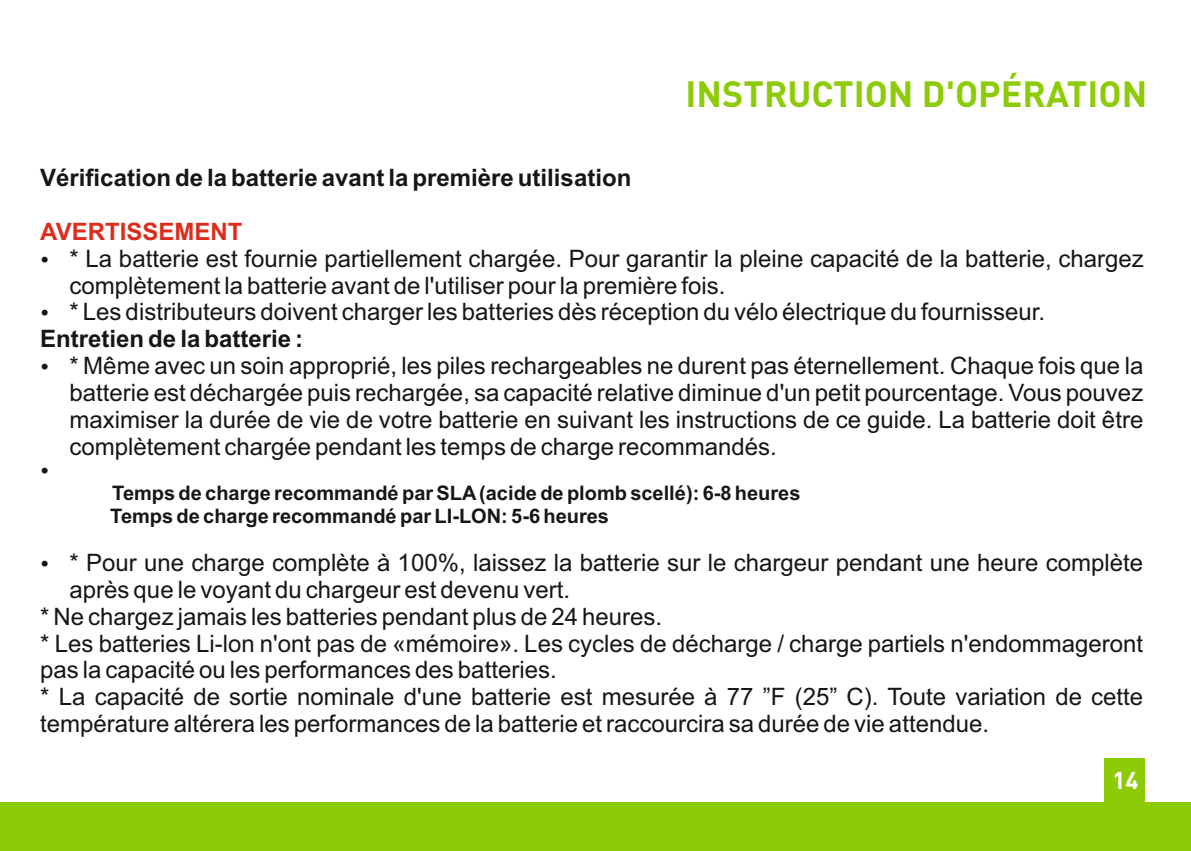
<style>
.page{position:relative;width:1191px;height:851px;background:#fff}
.page>*{position:absolute;margin:0;border:0;box-sizing:border-box;transform-origin:0 0}
.t1{font:700 36px "DIN Pro";color:#8dcb08}
.t2{font:24px/26.8px "Arial";color:#151616}
.t3{font:700 24px "Arial";color:#151616}
.t4{font:700 24px "Arial";color:#dd2b1c}
.t5{font:700 24px "DIN Pro";color:#fff}
.t6{font:700 20px/22.4px "Arial";color:#151616}
</style>
<div class="page">
<div style="left:0;top:802px;width:1191px;height:48px;background:#8dcb08"></div>
<div style="left:1104px;top:758px;width:40px;height:44px;background:#8dcb08"></div>
<h1 class="t1" style="left:685px;top:79px;width:463px">INSTRUCTION D'OPÉRATION</h1>
<p class="t3" style="left:40px;top:169px;width:592px">Vérification de la batterie avant la première utilisation</p>
<p class="t4" style="left:40px;top:222px;width:204px">AVERTISSEMENT</p>
<p class="t2" style="left:70px;top:247px;width:1075px">* La batterie est fournie partiellement chargée. Pour garantir la pleine capacité de la batterie, chargez complètement la batterie avant de l'utiliser pour la première fois.<br>* Les distributeurs doivent charger les batteries dès réception du vélo électrique du fournisseur.</p>
<p class="t3" style="left:40px;top:330px;width:264px">Entretien de la batterie :</p>
<p class="t2" style="left:70px;top:354px;width:1075px;text-align:justify">* Même avec un soin approprié, les piles rechargeables ne durent pas éternellement. Chaque fois que la batterie est déchargée puis rechargée, sa capacité relative diminue d'un petit pourcentage. Vous pouvez maximiser la durée de vie de votre batterie en suivant les instructions de ce guide. La batterie doit être complètement chargée pendant les temps de charge recommandés.</p>
<p class="t6" style="left:110px;top:484px;width:691px">Temps de charge recommandé par SLA (acide de plomb scellé): 6-8 heures<br>Temps de charge recommandé par LI-LON: 5-6 heures</p>
<p class="t2" style="left:70px;top:551px;width:1075px">* Pour une charge complète à 100%, laissez la batterie sur le chargeur pendant une heure complète</p>
<p class="t2" style="left:70px;top:578px;width:502px">après que le voyant du chargeur est devenu vert.</p>
<p class="t2" style="left:40px;top:605px;width:623px">* Ne chargez jamais les batteries pendant plus de 24 heures.</p>
<p class="t2" style="left:40px;top:632px;width:1104px">* Les batteries Li-lon n'ont pas de «mémoire». Les cycles de décharge / charge partiels n'endommageront</p>
<p class="t2" style="left:40px;top:658px;width:518px">pas la capacité ou les performances des batteries.</p>
<p class="t2" style="left:40px;top:685px;width:1104px">* La capacité de sortie nominale d'une batterie est mesurée à 77 ”F (25” C). Toute variation de cette</p>
<p class="t2" style="left:40px;top:712px;width:950px">température altérera les performances de la batterie et raccourcira sa durée de vie attendue.</p>
<p class="t5" style="left:1112px;top:770px;width:28px">14</p>
</div>
